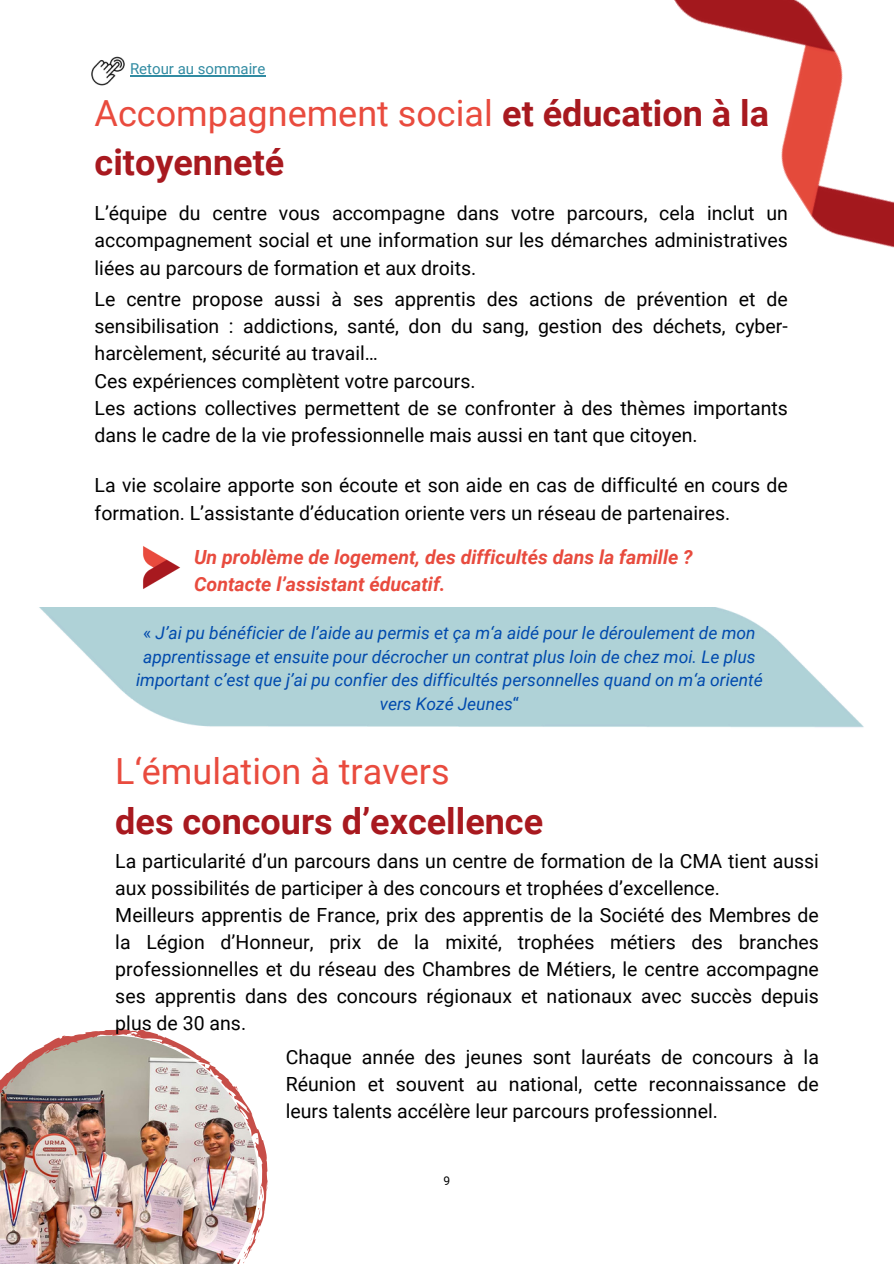
<style>
.page{position:relative;width:894px;height:1264px;background:#fff}
.page>*{position:absolute;margin:0;border:0;box-sizing:border-box;transform-origin:0 0}
.t1{font:700 36px/49.5px "Roboto";color:#a8191f}
.t2{font:19.5px/27.3px "Roboto";color:#000}
.t3{font:italic 700 19.5px/27px "Roboto";color:#e84b3e}
.t4{font:italic 17.4px/23.7px "Roboto";color:#004aad;text-align:center}
.t5{font:15px "Roboto";color:#318ba2}
.t6{font:12px "Roboto";color:#000}
.s1{font-weight:400;color:#e94b3e}
.s2{font-style:normal}
</style>
<div class="page">
<img style="left:0;top:1029px;width:268px;height:234px">
<svg style="left:128px;top:1033px;width:7px;height:3px"></svg>
<svg style="left:231px;top:1229px;width:28px;height:34px"></svg>
<svg style="left:258px;top:1179px;width:10px;height:30px"></svg>
<svg style="left:254px;top:1138px;width:4px;height:7px"></svg>
<svg style="left:228px;top:1085px;width:10px;height:13px"></svg>
<svg style="left:28px;top:1061px;width:4px;height:4px"></svg>
<svg style="left:4px;top:1085px;width:5px;height:4px"></svg>
<img style="left:143px;top:546px;width:37px;height:43px">
<img style="left:674px;top:0;width:219px;height:248px">
<img style="left:91px;top:56px;width:34px;height:30px">
<hr style="left:130px;top:75px;width:135px;height:1px;background:#318ba2">
<h3 class="t5" style="left:130px;top:60px;width:137px">Retour au sommaire</h3>
<h3 class="t1" style="left:95px;top:89px;width:675px"><span class="s1">Accompagnement social</span> et éducation à la citoyenneté</h3>
<p class="t2" style="left:95px;top:200px;width:694px;text-align:justify">L’équipe du centre vous accompagne dans votre parcours, cela inclut un accompagnement social et une information sur les démarches administratives liées au parcours de formation et aux droits.</p>
<h1 class="t2" style="left:95px;top:285px;width:694px">Le centre propose aussi à ses apprentis des actions de prévention et de sensibilisation : addictions, santé, don du sang, gestion des déchets, cyber&shy;harcèlement, sécurité au travail…<br>Ces expériences complètent votre parcours.<br>Les actions collectives permettent de se confronter à des thèmes importants dans le cadre de la vie professionnelle mais aussi en tant que citoyen.</h1>
<h3 class="t2" style="left:95px;top:472px;width:694px">La vie scolaire apporte son écoute et son aide en cas de difficulté en cours de formation. L’assistante d’éducation oriente vers un réseau de partenaires.</h3>
<p class="t3" style="left:194px;top:544px;width:500px">Un problème de logement, des difficultés dans la famille ?<br>Contacte l’assistant éducatif.</p>
<h4 class="t4" style="left:136px;top:621px;width:628px"><span class="s2">«</span> J’ai pu bénéficier de l’aide au permis et ça m‘a aidé pour le déroulement de mon apprentissage et ensuite pour décrocher un contrat plus loin de chez moi. Le plus important c’est que j’ai pu confier des difficultés personnelles quand on m‘a orienté vers Kozé Jeunes<span class="s2">“</span></h4>
<h1 class="t1" style="left:115px;top:747px;width:429px"><span class="s1">L‘émulation à travers<br></span>des concours d’excellence</h1>
<h3 class="t2" style="left:115px;top:847px;width:705px">La particularité d’un parcours dans un centre de formation de la CMA tient aussi aux possibilités de participer à des concours et trophées d’excellence.<br>Meilleurs apprentis de France, prix des apprentis de la Société des Membres de la Légion d’Honneur, prix de la mixité, trophées métiers des branches professionnelles et du réseau des Chambres de Métiers, le centre accompagne ses apprentis dans des concours régionaux et nationaux avec succès depuis plus de 30 ans.</h3>
<p class="t2" style="left:286px;top:1043px;width:534px;text-align:justify">Chaque année des jeunes sont lauréats de concours à la Réunion et souvent au national, cette reconnaissance de leurs talents accélère leur parcours professionnel.</p>
<p class="t6" style="left:443px;top:1173px;width:8px">9</p>
</div>
